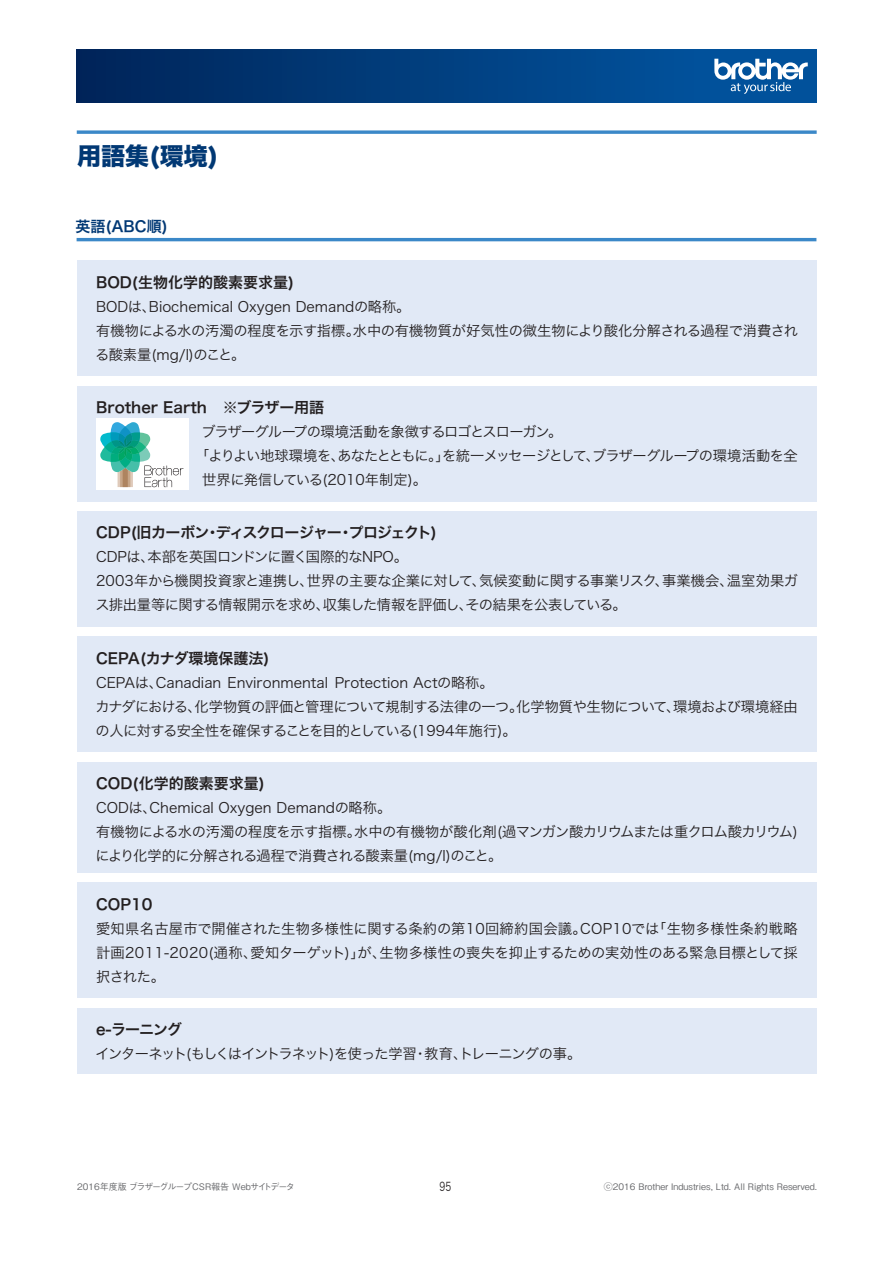
<style>
.page{position:relative;width:893px;height:1263px;background:#fff}
.page>*{position:absolute;margin:0;border:0;box-sizing:border-box;transform-origin:0 0}
.t1{font:24px "Hira Kaku Std W8";color:#013874}
.t2{font:15px "Hira Kaku Pro W6";color:#231f20}
.t3{font:15px "Hira Kaku Pro W6";letter-spacing:-.06em;color:#231f20}
.t4{font:15px "Hira Kaku Pro W6";color:#013874}
.t5{font:14.25px/24px "Hira Kaku Pro W3";letter-spacing:-.025em;color:#231f20}
.t6{font:14.25px/24px "Hira Kaku Pro W3";letter-spacing:-.005em;color:#231f20}
.t7{font:14.25px/24px "Hira Kaku Pro W3";color:#231f20}
.t8{font:14.25px "Hira Kaku Pro W3";letter-spacing:-.045em;color:#231f20}
.t9{font:14.25px "Hira Kaku Pro W3";letter-spacing:-.085em;color:#231f20}
.t10{font:14.25px "Hira Kaku Pro W3";letter-spacing:-.055em;color:#231f20}
.t11{font:12px "Hira Kaku Pro W3";color:#231f20;scale:.75 1}
.t12{font:500 9px "Gothic BBB Pro";color:#6c6d70}
.t13{font:500 9px "Gothic BBB Pro";letter-spacing:-.03em;color:#6c6d70}
</style>
<div class="page">
<div style="left:77px;top:260px;width:739px;height:116px;background:#e1e9f6"></div>
<hr style="left:77px;top:238px;width:739px;height:3px;background:#3b88c8">
<div style="left:76px;top:50px;width:741px;height:52px;background:linear-gradient(to right,#00265a,#0258a4)"></div>
<svg style="left:714px;top:59px;width:94px;height:35px"></svg>
<svg style="left:77px;top:130px;width:740px;height:4px;background:#5799cf"></svg>
<div style="left:77px;top:511px;width:739px;height:116px;background:#e1e9f6"></div>
<div style="left:77px;top:636px;width:739px;height:116px;background:#e1e9f6"></div>
<div style="left:77px;top:761px;width:739px;height:111px;background:#e1e9f6"></div>
<div style="left:77px;top:882px;width:739px;height:116px;background:#e1e9f6"></div>
<div style="left:77px;top:1008px;width:739px;height:65px;background:#e1e9f6"></div>
<div style="left:77px;top:386px;width:739px;height:115px;background:#e1e9f6"></div>
<div style="left:97px;top:418px;width:92px;height:72px;background:#fff"></div>
<svg style="left:100px;top:422px;width:84px;height:65px"></svg>
<p class="t1" style="left:77px;top:142px;width:143px">用語集(環境)</p>
<p class="t4" style="left:75px;top:213px;width:94px">英語(ABC順)</p>
<p class="t2" style="left:96px;top:268px;width:200px">BOD(生物化学的酸素要求量)</p>
<p class="t7" style="left:95px;top:293px;width:704px">BODは、Biochemical Oxygen Demandの略称。<br>有機物による水の汚濁の程度を示す指標。水中の有機物質が好気性の微生物により酸化分解される過程で消費される酸素量(mg/l)のこと。</p>
<p class="t2" style="left:96px;top:394px;width:230px">Brother Earth ※ブラザー用語</p>
<p class="t10" style="left:201px;top:419px;width:362px">ブラザーグループの環境活動を象徴するロゴとスローガン。</p>
<p class="t8" style="left:195px;top:443px;width:604px">「よりよい地球環境を、あなたとともに。」を統一メッセージとして、ブラザーグループの環境活動を全</p>
<p class="t7" style="left:202px;top:467px;width:226px">世界に発信している(2010年制定)。</p>
<p class="t3" style="left:96px;top:519px;width:342px">CDP(旧カーボン・ディスクロージャー・プロジェクト)</p>
<p class="t5" style="left:95px;top:544px;width:704px">CDPは、本部を英国ロンドンに置く国際的なNPO。<br>2003年から機関投資家と連携し、世界の主要な企業に対して、気候変動に関する事業リスク、事業機会、温室効果ガス排出量等に関する情報開示を求め、収集した情報を評価し、その結果を公表している。</p>
<p class="t2" style="left:96px;top:644px;width:175px">CEPA(カナダ環境保護法)</p>
<p class="t6" style="left:95px;top:669px;width:704px">CEPAは、Canadian Environmental Protection Actの略称。<br>カナダにおける、化学物質の評価と管理について規制する法律の一つ。化学物質や生物について、環境および環境経由の人に対する安全性を確保することを目的としている(1994年施行)。</p>
<p class="t2" style="left:96px;top:769px;width:170px">COD(化学的酸素要求量)</p>
<p class="t5" style="left:96px;top:794px;width:704px">CODは、Chemical Oxygen Demandの略称。<br>有機物による水の汚濁の程度を示す指標。水中の有機物が酸化剤(過マンガン酸カリウムまたは重クロム酸カリウム)により化学的に分解される過程で消費される酸素量(mg/l)のこと。</p>
<p class="t2" style="left:96px;top:890px;width:58px">COP10</p>
<p class="t5" style="left:96px;top:915px;width:703px;text-align:justify">愛知県名古屋市で開催された生物多様性に関する条約の第10回締約国会議。COP10では「生物多様性条約戦略計画2011-2020(通称、愛知ターゲット)」が、生物多様性の喪失を抑止するための実効性のある緊急目標として採択された。</p>
<p class="t2" style="left:96px;top:1016px;width:88px">e-ラーニング</p>
<p class="t9" style="left:96px;top:1041px;width:487px">インターネット(もしくはイントラネット)を使った学習・教育、トレーニングの事。</p>
<p class="t11" style="left:440px;top:1175px;width:17px">95</p>
<p class="t13" style="left:77px;top:1180px;width:219px">2016年度版 ブラザーグループCSR報告 Webサイトデータ</p>
<p class="t12" style="left:604px;top:1180px;width:215px">ⓒ2016 Brother Industries, Ltd. All Rights Reserved.</p>
</div>
